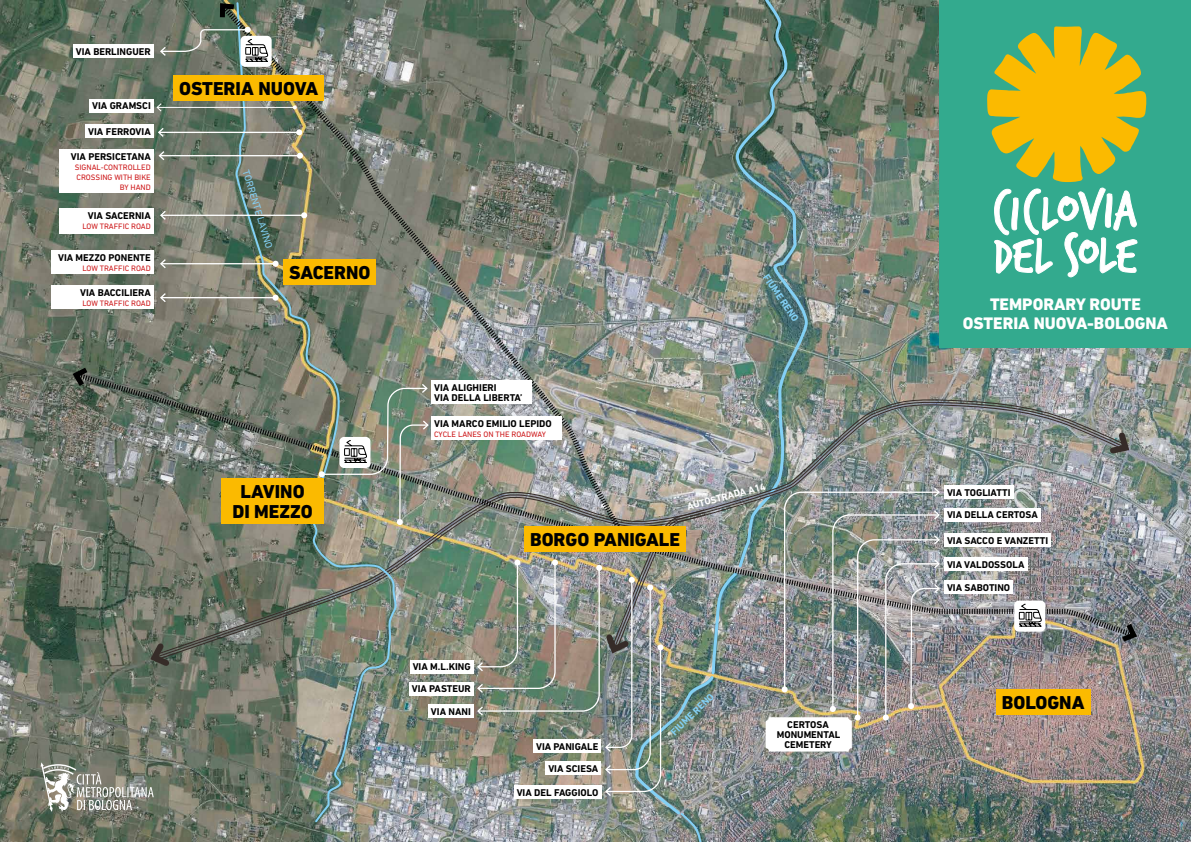
<style>
.page{position:relative;width:1191px;height:842px;background:#fff}
.page>*{position:absolute;margin:0;border:0;box-sizing:border-box;transform-origin:0 0}
.t1{font:800 19px/20px "DIN Next LT Pro";color:#000;text-align:center}
.t2{font:800 17px/19.6px "DIN Next LT Pro";color:#fff;text-align:center}
.t3{font:700 10px/10px "DIN Next LT Pro";color:#000;text-align:center}
.t4{font:700 10px "DIN Next LT Pro";color:#83d0f5}
.t5{font:10px "DIN Next LT Pro";color:#83d0f5}
.t6{font:700 10px "DIN Next LT Pro";color:#fff}
.t7{font:8px/10px "DIN Next LT Pro";color:#cd1719;text-align:right}
</style>
<div class="page">
<img style="left:0;top:0;width:1191px;height:842px">
<img style="left:174px;top:638px;width:954px;height:19px">
<svg style="left:146px;top:638px;width:28px;height:33px"></svg>
<img style="left:75px;top:372px;width:1060px;height:266px">
<svg style="left:69px;top:363px;width:24px;height:29px"></svg>
<svg style="left:1116px;top:618px;width:24px;height:28px"></svg>
<img style="left:235px;top:1px;width:162px;height:822px">
<img style="left:220px;top:3px;width:256px;height:550px">
<div style="left:940px;top:0;width:251px;height:347px;background:#33aa8e"></div>
<svg style="left:987px;top:26px;width:159px;height:156px"></svg>
<svg style="left:994px;top:188px;width:143px;height:90px"></svg>
<svg style="left:41px;top:762px;width:113px;height:50px;background:#94968c"></svg>
<div style="left:944px;top:581px;width:69px;height:13px;background:#fff"></div>
<div style="left:944px;top:557px;width:83px;height:13px;background:#fff"></div>
<div style="left:944px;top:534px;width:107px;height:13px;background:#fff"></div>
<div style="left:944px;top:508px;width:96px;height:13px;background:#fff"></div>
<div style="left:944px;top:486px;width:69px;height:13px;background:#fff"></div>
<div style="left:428px;top:704px;width:45px;height:13px;background:#fff"></div>
<div style="left:409px;top:682px;width:64px;height:13px;background:#fff"></div>
<img style="left:476px;top:0;width:465px;height:842px">
<div style="left:410px;top:660px;width:63px;height:13px;background:#fff"></div>
<div style="left:431px;top:417px;width:130px;height:23px;background:#fff"></div>
<div style="left:431px;top:381px;width:101px;height:23px;background:#fff"></div>
<hr style="left:161px;top:297px;width:114px;height:1px;background:#fff">
<div style="left:272px;top:295px;width:7px;height:6px;background:#fff;border-radius:50%"></div>
<svg style="left:159px;top:292px;width:8px;height:12px"></svg>
<div style="left:51px;top:286px;width:103px;height:23px;background:#fff"></div>
<div style="left:51px;top:251px;width:103px;height:23px;background:#fff"></div>
<hr style="left:161px;top:263px;width:114px;height:1px;background:#fff">
<div style="left:272px;top:261px;width:7px;height:6px;background:#fff;border-radius:50%"></div>
<svg style="left:159px;top:258px;width:8px;height:12px"></svg>
<hr style="left:161px;top:215px;width:143px;height:1px;background:#fff">
<svg style="left:301px;top:212px;width:6px;height:6px"></svg>
<svg style="left:159px;top:209px;width:8px;height:12px"></svg>
<div style="left:59px;top:208px;width:95px;height:26px;background:#fff"></div>
<hr style="left:159px;top:155px;width:141px;height:1px;background:#fff">
<svg style="left:297px;top:153px;width:6px;height:6px"></svg>
<svg style="left:158px;top:150px;width:8px;height:12px"></svg>
<div style="left:59px;top:150px;width:95px;height:43px;background:#fff"></div>
<hr style="left:159px;top:132px;width:140px;height:1px;background:#fff">
<svg style="left:296px;top:129px;width:6px;height:6px"></svg>
<svg style="left:157px;top:126px;width:8px;height:12px"></svg>
<div style="left:85px;top:125px;width:69px;height:13px;background:#fff"></div>
<hr style="left:157px;top:107px;width:138px;height:1px;background:#fff">
<svg style="left:293px;top:105px;width:4px;height:4px"></svg>
<svg style="left:156px;top:102px;width:7px;height:11px"></svg>
<div style="left:89px;top:99px;width:65px;height:13px;background:#fff"></div>
<div style="left:73px;top:45px;width:81px;height:13px;background:#fff"></div>
<div style="left:173px;top:75px;width:151px;height:25px;background:#fbba00"></div>
<div style="left:283px;top:259px;width:93px;height:26px;background:#fbba00"></div>
<div style="left:221px;top:478px;width:103px;height:46px;background:#fbba00"></div>
<div style="left:524px;top:526px;width:162px;height:25px;background:#fbba00"></div>
<div style="left:996px;top:689px;width:94px;height:26px;background:#fbba00"></div>
<div style="left:240px;top:36px;width:32px;height:31px;background:#fff;border-radius:5px"></div>
<img style="left:159px;top:0;width:110px;height:63px">
<img style="left:319px;top:0;width:111px;height:525px">
<div style="left:1014px;top:601px;width:31px;height:31px;background:#fff;border-radius:5px"></div>
<svg style="left:1018px;top:603px;width:24px;height:24px"></svg>
<p class="t3" style="left:76px;top:47px;width:76px">VIA BERLINGUER</p>
<p class="t3" style="left:92px;top:101px;width:60px">VIA GRAMSCI</p>
<p class="t3" style="left:88px;top:127px;width:64px">VIA FERROVIA</p>
<p class="t3" style="left:71px;top:151px;width:81px">VIA PERSICETANA</p>
<p class="t7" style="left:75px;top:162px;width:77px">SIGNAL-CONTROLLED<br>CROSSING WITH BIKE<br>BY HAND</p>
<p class="t3" style="left:88px;top:210px;width:64px">VIA SACERNIA</p>
<p class="t7" style="left:82px;top:221px;width:70px">LOW TRAFFIC ROAD</p>
<p class="t3" style="left:58px;top:252px;width:94px">VIA MEZZO PONENTE</p>
<p class="t7" style="left:82px;top:263px;width:70px">LOW TRAFFIC ROAD</p>
<p class="t3" style="left:80px;top:288px;width:72px">VIA BACCILIERA</p>
<p class="t7" style="left:82px;top:298px;width:70px">LOW TRAFFIC ROAD</p>
<h1 class="t1" style="left:179px;top:78px;width:141px">OSTERIA NUOVA</h1>
<p class="t5" style="left:251px;top:168px;width:83px;rotate:73deg">TORRENTE LAVINO</p>
<h1 class="t1" style="left:289px;top:263px;width:83px">SACERNO</h1>
<h1 class="t1" style="left:232px;top:482px;width:82px">LAVINO<br>DI MEZZO</h1>
<p class="t3" style="left:434px;top:383px;width:90px;text-align:left">VIA ALIGHIERI<br>VIA DELLA LIBERTA’</p>
<p class="t3" style="left:434px;top:418px;width:119px">VIA MARCO EMILIO LEPIDO</p>
<p class="t7" style="left:434px;top:429px;width:113px">CYCLE LANES ON THE ROADWAY</p>
<p class="t4" style="left:770px;top:272px;width:57px;rotate:56deg">FIUME RENO</p>
<p class="t6" style="left:685px;top:501px;width:82px;rotate:-15deg">AUTOSTRADA A14</p>
<h1 class="t1" style="left:530px;top:529px;width:152px">BORGO PANIGALE</h1>
<p class="t3" style="left:413px;top:662px;width:60px">VIA M.L.KING</p>
<p class="t3" style="left:412px;top:684px;width:61px">VIA PASTEUR</p>
<p class="t3" style="left:431px;top:706px;width:41px">VIA NANI</p>
<p class="t3" style="left:536px;top:741px;width:64px">VIA PANIGALE</p>
<p class="t3" style="left:548px;top:763px;width:51px">VIA SCIESA</p>
<p class="t3" style="left:516px;top:787px;width:83px">VIA DEL FAGGIOLO</p>
<p class="t4" style="left:668px;top:729px;width:57px;rotate:-44deg">FIUME RENO</p>
<p class="t3" style="left:776px;top:720px;width:65px">CERTOSA<br>MONUMENTAL<br>CEMETERY</p>
<h2 class="t2" style="left:963px;top:294px;width:207px">TEMPORARY ROUTE<br>OSTERIA NUOVA-BOLOGNA</h2>
<p class="t3" style="left:947px;top:487px;width:65px">VIA TOGLIATTI</p>
<p class="t3" style="left:947px;top:510px;width:92px">VIA DELLA CERTOSA</p>
<p class="t3" style="left:947px;top:535px;width:103px">VIA SACCO E VANZETTI</p>
<p class="t3" style="left:947px;top:559px;width:79px">VIA VALDOSSOLA</p>
<p class="t3" style="left:947px;top:583px;width:65px">VIA SABOTINO</p>
<h1 class="t1" style="left:1001px;top:693px;width:84px">BOLOGNA</h1>
</div>
